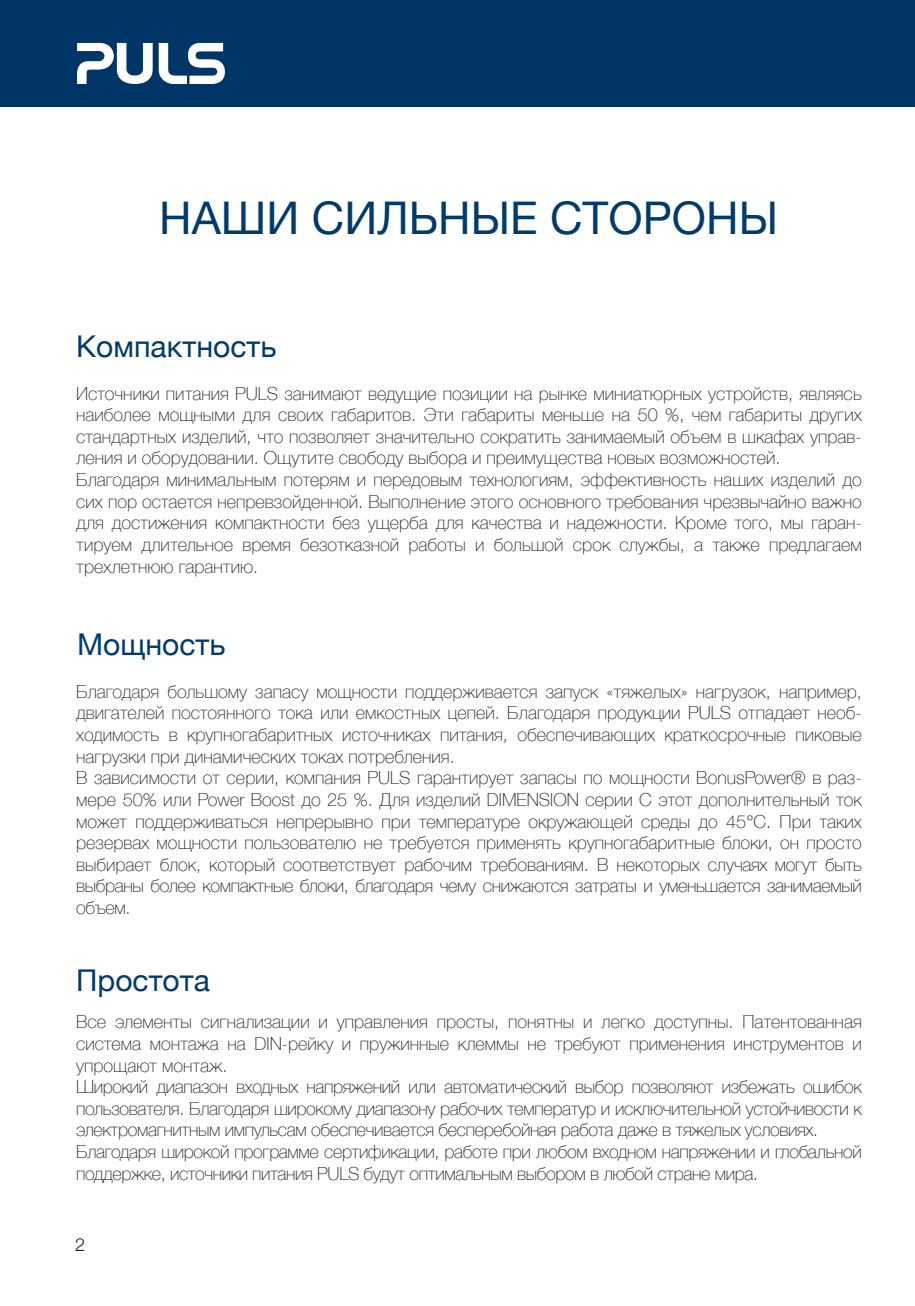
<style>
.page{position:relative;width:915px;height:1306px;background:#fff}
.page>*{position:absolute;margin:0;border:0;box-sizing:border-box;transform-origin:0 0}
.Синий_заголовок{font:45px "Helvetica Neue";color:#003b6e}
.Синий_подзаголовок{font:30px "Helvetica Neue";color:#003b6e}
.основной_текст{font:100 18px/21.6px "Helvetica Neue";letter-spacing:-.02em;color:#231f20;text-align:justify}
.t1{font:300 18px "Helvetica Neue";color:#231f20}
</style>
<div class="page">
<div style="left:0;top:0;width:914px;height:106px;background:#003667"></div>
<svg style="left:77px;top:43px;width:76px;height:41px"></svg>
<svg style="left:159px;top:43px;width:66px;height:41px"></svg>
<p class="Синий_заголовок" style="left:159px;top:186px;width:620px">НАШИ СИЛЬНЫЕ СТОРОНЫ</p>
<p class="Синий_подзаголовок" style="left:76px;top:324px;width:202px">Компактность</p>
<p class="основной_текст" style="left:76px;top:381px;width:786px">Источники питания PULS занимают ведущие позиции на рынке миниатюрных устройств, являясь наиболее мощными для своих габаритов. Эти габариты меньше на 50 %, чем габариты других стандартных изделий, что позволяет значительно сократить занимаемый объем в шкафах управ&shy;ления и оборудовании. Ощутите свободу выбора и преимущества новых возможностей.</p>
<p class="основной_текст" style="left:76px;top:468px;width:786px">Благодаря минимальным потерям и передовым технологиям, эффективность наших изделий до сих пор остается непревзойденной. Выполнение этого основного требования чрезвычайно важно для достижения компактности без ущерба для качества и надежности. Кроме того, мы гаран&shy;тируем длительное время безотказной работы и большой срок службы, а также предлагаем трехлетнюю гарантию.</p>
<p class="Синий_подзаголовок" style="left:77px;top:622px;width:150px">Мощность</p>
<p class="основной_текст" style="left:76px;top:680px;width:786px">Благодаря большому запасу мощности поддерживается запуск «тяжелых» нагрузок, например, двигателей постоянного тока или емкостных цепей. Благодаря продукции PULS отпадает необ&shy;ходимость в крупногабаритных источниках питания, обеспечивающих краткосрочные пиковые нагрузки при динамических токах потребления.</p>
<p class="основной_текст" style="left:76px;top:766px;width:786px">В зависимости от серии, компания PULS гарантирует запасы по мощности BonusPower® в раз&shy;мере 50% или Power Boost до 25 %. Для изделий DIMENSION серии C этот дополнительный ток может поддерживаться непрерывно при температуре окружающей среды до 45°C. При таких резервах мощности пользователю не требуется применять крупногабаритные блоки, он просто выбирает блок, который соответствует рабочим требованиям. В некоторых случаях могут быть выбраны более компактные блоки, благодаря чему снижаются затраты и уменьшается занимаемый объем.</p>
<p class="Синий_подзаголовок" style="left:76px;top:958px;width:135px">Простота</p>
<p class="основной_текст" style="left:76px;top:1010px;width:786px">Все элементы сигнализации и управления просты, понятны и легко доступны. Патентованная система монтажа на DIN-рейку и пружинные клеммы не требуют применения инструментов и упрощают монтаж.</p>
<p class="основной_текст" style="left:76px;top:1075px;width:786px">Широкий диапазон входных напряжений или автоматический выбор позволяют избежать ошибок пользователя. Благодаря широкому диапазону рабочих температур и исключительной устойчивости к электромагнитным импульсам обеспечивается бесперебойная работа даже в тяжелых условиях.</p>
<p class="основной_текст" style="left:76px;top:1140px;width:786px">Благодаря широкой программе сертификации, работе при любом входном напряжении и глобальной поддержке, источники питания PULS будут оптимальным выбором в любой стране мира.</p>
<p class="t1" style="left:75px;top:1229px;width:12px">2</p>
</div>
